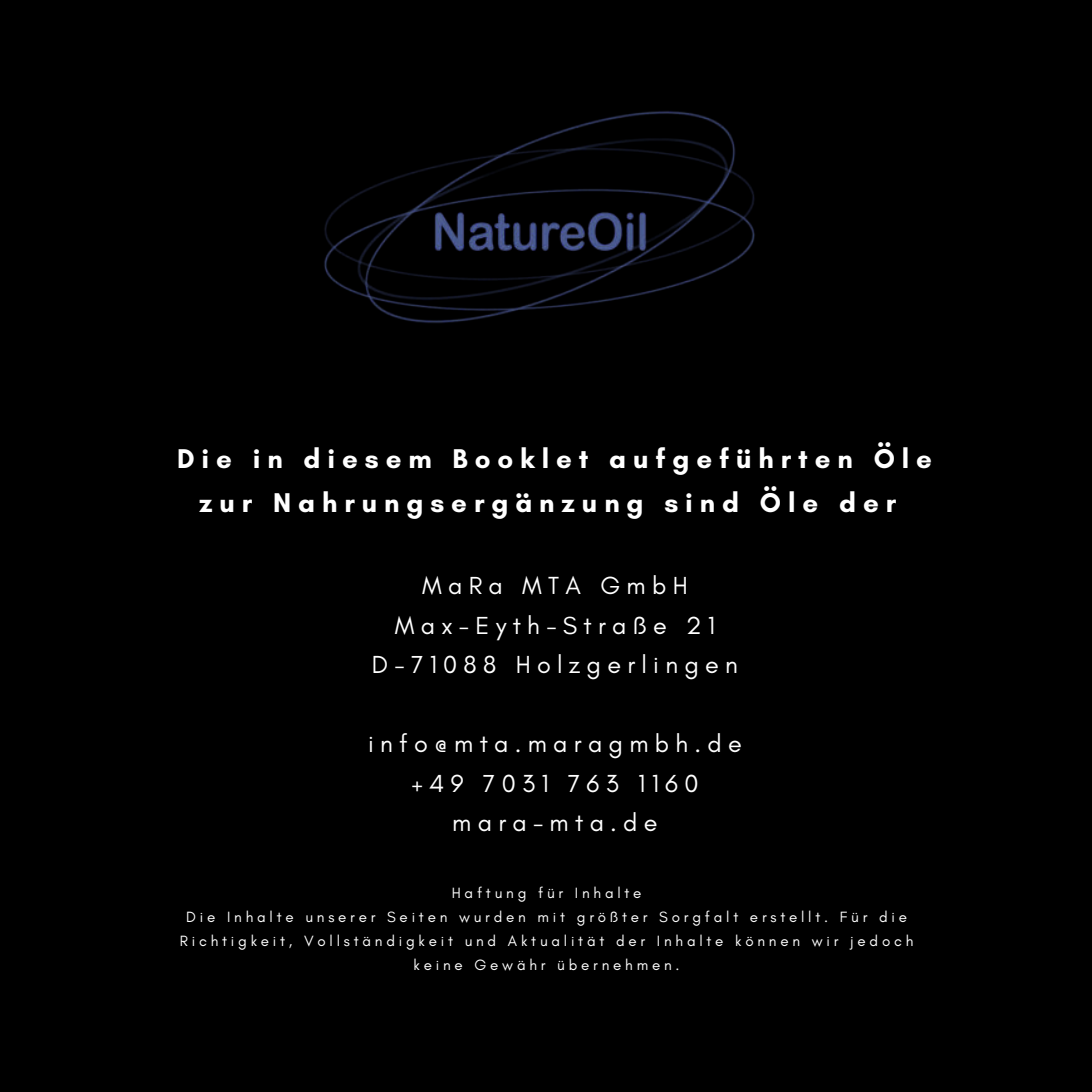
<style>
.page{position:relative;width:1092px;height:1092px;background:#fff}
.page>*{position:absolute;margin:0;border:0;box-sizing:border-box;transform-origin:0 0}
.t1{font:700 27.75px/43.2px "Glacial Indifference";letter-spacing:.25em;color:#fff;text-align:center}
.t2{font:25.25px/39.5px "Glacial Indifference";letter-spacing:.25em;color:#fff;text-align:center}
.t3{font:15.25px/24px "Glacial Indifference";letter-spacing:.25em;color:#fff;text-align:center}
</style>
<div class="page">
<div style="left:0;top:0;width:1091px;height:1091px;background:#000"></div>
<img style="left:324px;top:111px;width:431px;height:212px">
<h1 class="t1" style="left:177px;top:437px;width:756px">Die in diesem Booklet aufgeführten Öle zur Nahrungsergänzung sind Öle der</h1>
<h2 class="t2" style="left:372px;top:566px;width:367px">MaRa MTA GmbH<br>Max-Eyth-Straße 21<br>D-71088 Holzgerlingen</h2>
<h2 class="t2" style="left:368px;top:724px;width:375px">info@mta.maragmbh.de +49 7031 763 1160 mara-mta.de</h2>
<p class="t3" style="left:180px;top:880px;width:735px">Haftung für Inhalte<br>Die Inhalte unserer Seiten wurden mit größter Sorgfalt erstellt. Für die Richtigkeit, Vollständigkeit und Aktualität der Inhalte können wir jedoch keine Gewähr übernehmen.</p>
</div>
